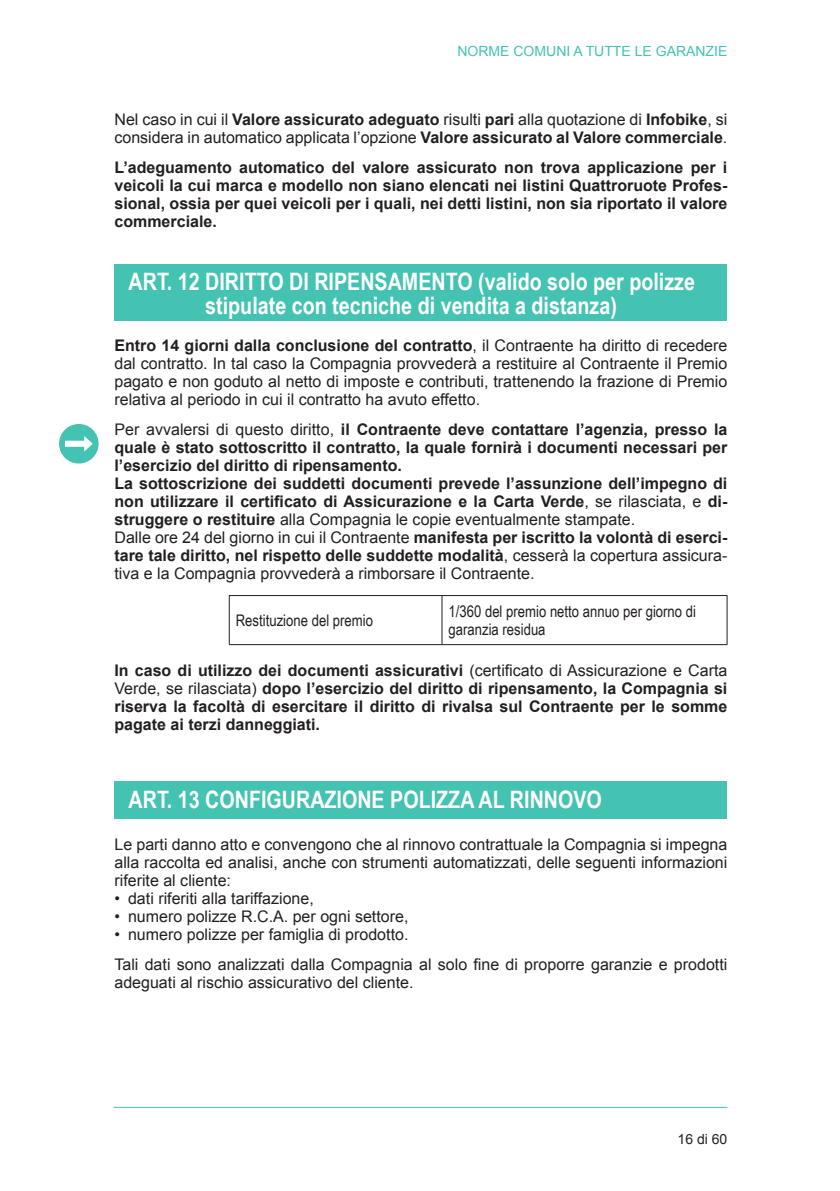
<style>
.page{position:relative;width:840px;height:1191px;background:#fff}
.page>*{position:absolute;margin:0;border:0;box-sizing:border-box;transform-origin:0 0}
.t1{font:700 24px/24px "Arial Narrow";color:#fff;text-align:center}
.testo{font:16px/18px "Arial";color:#231f20;text-align:justify}
.Pa7{font:700 16px/18px "Arial";color:#231f20;text-align:justify}
.testo-2{font:16px "Arial Narrow";color:#231f20}
.t2{font:14px "Arial";color:#44c2b2}
.t3{font:14px "Arial";color:#231f20}
.s1{font-weight:700}
.s2{font-weight:400}
</style>
<div class="page">
<hr style="left:113px;top:1106px;width:614px;height:1px;background:#44c2b2">
<div style="left:114px;top:264px;width:613px;height:57px;background:#44c2b2"></div>
<hr style="left:229px;top:595px;width:212px;height:1px;background:#231f20">
<hr style="left:229px;top:596px;width:1px;height:48px;background:#231f20">
<hr style="left:441px;top:595px;width:286px;height:1px;background:#231f20">
<hr style="left:441px;top:596px;width:1px;height:48px;background:#231f20">
<hr style="left:726px;top:596px;width:1px;height:48px;background:#231f20">
<hr style="left:229px;top:644px;width:212px;height:1px;background:#231f20">
<hr style="left:441px;top:644px;width:286px;height:1px;background:#231f20">
<div style="left:114px;top:780px;width:613px;height:38px;background:#44c2b2"></div>
<div style="left:59px;top:424px;width:40px;height:39px;background:#44c2b2;border-radius:50%"></div>
<svg style="left:65px;top:436px;width:28px;height:15px"></svg>
<p class="t2" style="left:457px;top:42px;width:271px">NORME COMUNI A TUTTE LE GARANZIE</p>
<p class="testo" style="left:114px;top:111px;width:614px">Nel caso in cui il <span class="s1">Valore assicurato adeguato</span> risulti <span class="s1">pari</span> alla quotazione di <span class="s1">Infobike</span>, si considera in automatico applicata l’opzione <span class="s1">Valore assicurato al Valore commerciale</span>.</p>
<p class="Pa7" style="left:114px;top:159px;width:614px">L’adeguamento automatico del valore assicurato non trova applicazione per i veicoli la cui marca e modello non siano elencati nei listini Quattroruote Profes&shy;sional, ossia per quei veicoli per i quali, nei detti listini, non sia riportato il valore commerciale.</p>
<p class="t1" style="left:129px;top:268px;width:567px">ART. 12 DIRITTO DI RIPENSAMENTO (valido solo per polizze stipulate con tecniche di vendita a distanza)</p>
<p class="testo" style="left:114px;top:337px;width:614px"><span class="s1">Entro 14 giorni dalla conclusione del contratto</span>, il Contraente ha diritto di recedere dal contratto. In tal caso la Compagnia provvederà a restituire al Contraente il Premio pagato e non goduto al netto di imposte e contributi, trattenendo la frazione di Premio relativa al periodo in cui il contratto ha avuto effetto.</p>
<p class="Pa7" style="left:114px;top:420px;width:614px"><span class="s2">Per avvalersi di questo diritto,</span> il Contraente deve contattare l’agenzia, presso la quale è stato sottoscritto il contratto, la quale fornirà i documenti necessari per l’esercizio del diritto di ripensamento.</p>
<p class="Pa7" style="left:114px;top:474px;width:614px">La sottoscrizione dei suddetti documenti prevede l’assunzione dell’impegno di non utilizzare il certificato di Assicurazione e la Carta Verde<span class="s2">, se rilasciata, e</span> di&shy;struggere o restituire <span class="s2">alla Compagnia le copie eventualmente stampate.</span></p>
<p class="testo" style="left:114px;top:528px;width:614px">Dalle ore 24 del giorno in cui il Contraente <span class="s1">manifesta per iscritto la volontà di eserci&shy;tare tale diritto, nel rispetto delle suddette modalità</span>, cesserà la copertura assicura&shy;tiva e la Compagnia provvederà a rimborsare il Contraente.</p>
<p class="testo-2" style="left:236px;top:608px;width:139px">Restituzione del premio</p>
<p class="testo-2" style="left:448px;top:599px;width:249px">1/360 del premio netto annuo per giorno di</p>
<p class="testo-2" style="left:448px;top:617px;width:98px">garanzia residua</p>
<p class="Pa7" style="left:114px;top:662px;width:614px">In caso di utilizzo dei documenti assicurativi <span class="s2">(certificato di Assicurazione e Carta Verde, se rilasciata)</span> dopo l’esercizio del diritto di ripensamento, la Compagnia si riserva la facoltà di esercitare il diritto di rivalsa sul Contraente per le somme pagate ai terzi danneggiati.</p>
<p class="t1" style="left:129px;top:786px;width:474px">ART. 13 CONFIGURAZIONE POLIZZA AL RINNOVO</p>
<p class="testo" style="left:114px;top:836px;width:614px">Le parti danno atto e convengono che al rinnovo contrattuale la Compagnia si impegna alla raccolta ed analisi, anche con strumenti automatizzati, delle seguenti informazioni riferite al cliente:</p>
<p class="testo" style="left:114px;top:890px;width:201px">• dati riferiti alla tariffazione,</p>
<p class="testo" style="left:114px;top:908px;width:295px">• numero polizze R.C.A. per ogni settore,</p>
<p class="testo" style="left:114px;top:926px;width:295px">• numero polizze per famiglia di prodotto.</p>
<p class="testo" style="left:114px;top:955px;width:614px">Tali dati sono analizzati dalla Compagnia al solo fine di proporre garanzie e prodotti adeguati al rischio assicurativo del cliente.</p>
<p class="t3" style="left:677px;top:1130px;width:51px">16 di 60</p>
</div>
